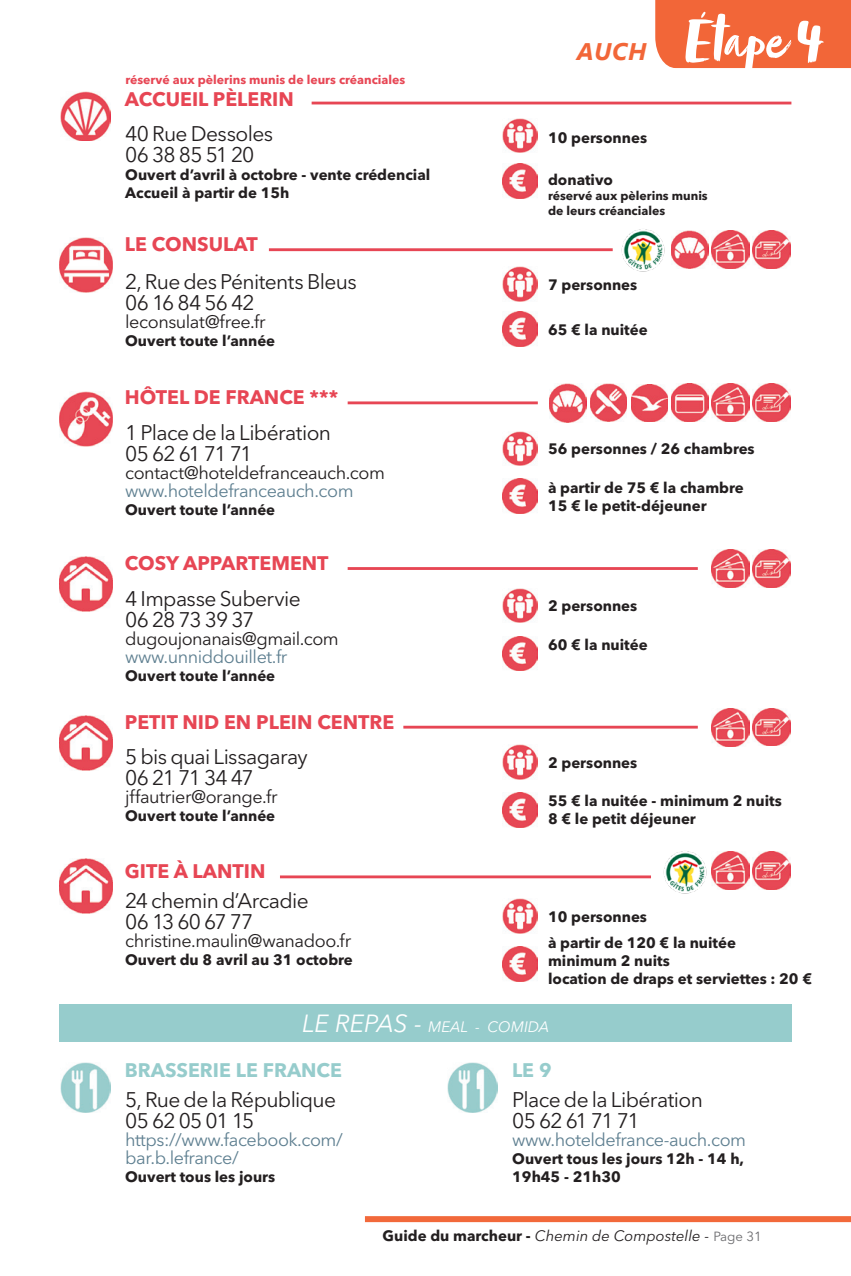
<style>
.page{position:relative;width:851px;height:1276px;background:#fff}
.page>*{position:absolute;margin:0;border:0;box-sizing:border-box;transform-origin:0 0}
.t1{font:66px "Zooja Pro";color:#fff}
.t2{font:italic 700 24px "Segoe UI";color:#f26638}
.t3{font:21px/21px "Avenir Next LT Pro";letter-spacing:-.03em;color:#231f20}
.t4{font:700 19.5px "Avenir Next LT Pro";color:#e74654}
.t5{font:700 19.5px "Avenir Next LT Pro";color:#96cccc}
.t6{font:18px "Avenir Next LT Pro";letter-spacing:-.025em;color:#231f20}
.t7{font:18px/18px "Avenir Next LT Pro";letter-spacing:-.025em;color:#5f8091}
.t8{font:700 15px/18px "Avenir Next LT Pro";color:#231f20}
.t9{font:italic 15px "Avenir Next LT Pro";color:#231f20}
.t10{font:italic 15px "Avenir Next LT Pro";color:#fff}
.t11{font:700 12.3px/14.7px "Avenir Next LT Pro";color:#231f20}
.t12{font:700 12.3px "Avenir Next LT Pro";color:#e74654}
.s1{font-size:24.6px}
.s2{font-weight:700;font-style:normal}
.s3{font-style:normal;font-size:13.2px;color:#6b6b6e}
</style>
<div class="page">
<div style="left:365px;top:1216px;width:485px;height:6px;background:#f2693b"></div>
<div style="left:655px;top:0;width:195px;height:68px;background:#f26638"></div>
<img style="left:61px;top:91px;width:50px;height:50px">
<hr style="left:311px;top:102px;width:480px;height:2px;background:#e74654">
<img style="left:502px;top:118px;width:35px;height:35px">
<img style="left:502px;top:164px;width:35px;height:34px">
<img style="left:502px;top:431px;width:35px;height:34px">
<img style="left:502px;top:479px;width:35px;height:34px">
<img style="left:60px;top:391px;width:52px;height:55px">
<hr style="left:347px;top:401px;width:190px;height:3px;background:#e74654">
<img style="left:549px;top:384px;width:37px;height:38px">
<img style="left:590px;top:384px;width:36px;height:38px">
<img style="left:631px;top:384px;width:36px;height:38px">
<img style="left:671px;top:384px;width:37px;height:38px">
<img style="left:711px;top:384px;width:38px;height:38px">
<img style="left:752px;top:384px;width:38px;height:37px">
<img style="left:502px;top:588px;width:35px;height:35px">
<img style="left:502px;top:636px;width:35px;height:34px">
<img style="left:60px;top:557px;width:52px;height:55px">
<hr style="left:347px;top:567px;width:350px;height:3px;background:#e74654">
<img style="left:711px;top:549px;width:38px;height:38px">
<img style="left:752px;top:549px;width:38px;height:38px">
<img style="left:502px;top:745px;width:35px;height:34px">
<img style="left:502px;top:792px;width:35px;height:35px">
<img style="left:60px;top:715px;width:52px;height:55px">
<hr style="left:403px;top:726px;width:294px;height:2px;background:#e74654">
<img style="left:711px;top:708px;width:38px;height:38px">
<img style="left:752px;top:708px;width:38px;height:38px">
<img style="left:60px;top:238px;width:52px;height:55px">
<img style="left:502px;top:267px;width:35px;height:34px">
<img style="left:502px;top:312px;width:35px;height:34px">
<img style="left:621px;top:229px;width:44px;height:43px">
<hr style="left:269px;top:248px;width:343px;height:3px;background:#e74654">
<img style="left:671px;top:231px;width:37px;height:38px">
<img style="left:711px;top:231px;width:38px;height:38px">
<img style="left:752px;top:231px;width:38px;height:37px">
<img style="left:61px;top:1062px;width:50px;height:50px">
<img style="left:447px;top:1062px;width:51px;height:50px">
<div style="left:60px;top:1004px;width:731px;height:37px;background:#96cccc"></div>
<img style="left:502px;top:898px;width:35px;height:35px">
<img style="left:502px;top:946px;width:35px;height:35px">
<img style="left:60px;top:859px;width:52px;height:55px">
<hr style="left:280px;top:875px;width:371px;height:3px;background:#e74654">
<img style="left:711px;top:851px;width:38px;height:38px">
<img style="left:752px;top:851px;width:38px;height:38px">
<img style="left:663px;top:851px;width:44px;height:43px">
<p class="t12" style="left:125px;top:72px;width:281px">réservé aux pèlerins munis de leurs créanciales</p>
<h3 class="t4" style="left:125px;top:87px;width:170px">ACCUEIL PÈLERIN</h3>
<h3 class="t3" style="left:125px;top:123px;width:149px">40 Rue Dessoles<br>06 38 85 51 20</h3>
<p class="t8" style="left:125px;top:166px;width:306px">Ouvert d’avril à octobre - vente crédencial<br>Accueil à partir de 15h</p>
<h3 class="t4" style="left:125px;top:232px;width:134px">LE CONSULAT</h3>
<h3 class="t3" style="left:125px;top:271px;width:233px">2, Rue des Pénitents Bleus<br>06 16 84 56 42</h3>
<p class="t6" style="left:125px;top:311px;width:142px">leconsulat@free.fr</p>
<p class="t8" style="left:125px;top:332px;width:151px">Ouvert toute l’année</p>
<h3 class="t4" style="left:125px;top:385px;width:215px">HÔTEL DE FRANCE ***</h3>
<h3 class="t3" style="left:125px;top:422px;width:207px">1 Place de la Libération<br>05 62 61 71 71</h3>
<p class="t6" style="left:125px;top:462px;width:261px">contact@hoteldefranceauch.com</p>
<p class="t7" style="left:125px;top:482px;width:230px">www.hoteldefranceauch.com</p>
<p class="t8" style="left:125px;top:501px;width:151px">Ouvert toute l’année</p>
<h3 class="t4" style="left:125px;top:551px;width:205px">COSY APPARTEMENT</h3>
<h3 class="t3" style="left:125px;top:588px;width:177px">4 Impasse Subervie<br>06 28 73 39 37</h3>
<p class="t6" style="left:125px;top:628px;width:215px">dugoujonanais@gmail.com</p>
<p class="t7" style="left:125px;top:647px;width:164px">www.unniddouillet.fr</p>
<p class="t8" style="left:125px;top:666px;width:151px">Ouvert toute l’année</p>
<h3 class="t4" style="left:125px;top:710px;width:271px">PETIT NID EN PLEIN CENTRE</h3>
<h3 class="t3" style="left:125px;top:746px;width:184px">5 bis quai Lissagaray<br>06 21 71 34 47</h3>
<p class="t6" style="left:125px;top:786px;width:154px">jffautrier@orange.fr</p>
<p class="t8" style="left:125px;top:807px;width:151px">Ouvert toute l’année</p>
<h3 class="t4" style="left:125px;top:859px;width:142px">GITE À LANTIN</h3>
<h3 class="t3" style="left:125px;top:890px;width:185px">24 chemin d’Arcadie<br>06 13 60 67 77</h3>
<p class="t6" style="left:125px;top:930px;width:227px">christine.maulin@wanadoo.fr</p>
<p class="t8" style="left:125px;top:950px;width:229px">Ouvert du 8 avril au 31 octobre</p>
<h2 class="t2" style="left:576px;top:29px;width:71px">AUCH</h2>
<h1 class="t1" style="left:684px;top:1px;width:139px">Étape 4</h1>
<p class="t8" style="left:548px;top:129px;width:100px">10 personnes</p>
<p class="t8" style="left:548px;top:171px;width:66px">donativo</p>
<p class="t11" style="left:548px;top:188px;width:161px">réservé aux pèlerins munis de leurs créanciales</p>
<p class="t8" style="left:548px;top:275px;width:91px">7 personnes</p>
<p class="t8" style="left:548px;top:320px;width:101px">65 € la nuitée</p>
<p class="t8" style="left:548px;top:439px;width:208px">56 personnes / 26 chambres</p>
<p class="t8" style="left:548px;top:478px;width:197px">à partir de 75 € la chambre<br>15 € le petit-déjeuner</p>
<p class="t8" style="left:548px;top:597px;width:91px">2 personnes</p>
<p class="t8" style="left:548px;top:635px;width:101px">60 € la nuitée</p>
<p class="t8" style="left:548px;top:753px;width:91px">2 personnes</p>
<p class="t8" style="left:548px;top:792px;width:235px">55 € la nuitée - minimum 2 nuits<br>8 € le petit déjeuner</p>
<p class="t8" style="left:548px;top:903px;width:189px;line-height:26.1px">10 personnes<br>à partir de 120 € la nuitée</p>
<p class="t8" style="left:548px;top:951px;width:265px">minimum 2 nuits<br>location de draps et serviettes : 20 €</p>
<p class="t10" style="left:302px;top:1018px;width:249px"><span class="s1">LE REPAS -</span> MEAL - COMIDA</p>
<h3 class="t5" style="left:125px;top:1058px;width:218px">BRASSERIE LE FRANCE</h3>
<h3 class="t5" style="left:512px;top:1058px;width:41px">LE 9</h3>
<h3 class="t3" style="left:512px;top:1089px;width:192px">Place de la Libération<br>05 62 61 71 71</h3>
<p class="t7" style="left:512px;top:1131px;width:235px">www.hoteldefrance-auch.com</p>
<p class="t8" style="left:512px;top:1150px;width:233px">Ouvert tous les jours 12h - 14 h,<br>19h45 - 21h30</p>
<h3 class="t3" style="left:125px;top:1089px;width:212px">5, Rue de la République<br>05 62 05 01 15</h3>
<p class="t7" style="left:125px;top:1131px;width:219px">https://www.facebook.com/ bar.b.lefrance/</p>
<p class="t8" style="left:125px;top:1168px;width:152px">Ouvert tous les jours</p>
<p class="t9" style="left:382px;top:1227px;width:380px"><span class="s2">Guide du marcheur -</span> Chemin de Compostelle - <span class="s3">Page 31</span></p>
</div>
